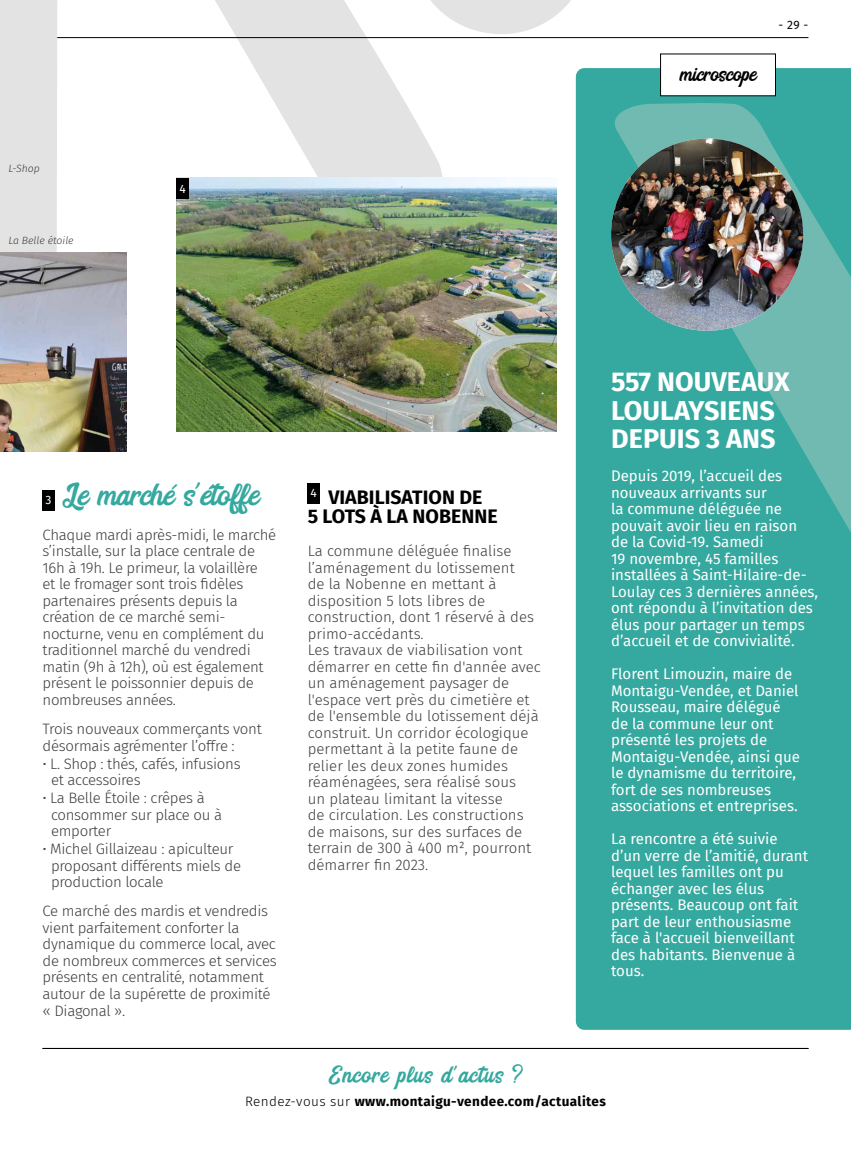
<style>
.page{position:relative;width:851px;height:1149px;background:#fff}
.page>*{position:absolute;margin:0;border:0;box-sizing:border-box;transform-origin:0 0}
.t1{font:39px "Bring Heart";letter-spacing:-.01em;color:#35a99f}
.t2{font:28.8px "Bring Heart";letter-spacing:.03em;color:#35a99f}
.t3{font:700 27px/28.5px "Fira Sans";color:#fff}
.t4{font:25.5px "Bring Heart";color:#000}
.t5{font:700 19.5px/19.5px "Fira Sans";color:#000}
.t6{font:300 15px/16.5px "Fira Sans";letter-spacing:-.02em;color:#3c3c3b}
.t7{font:15px/16.5px "Fira Sans";color:#fff}
.t8{font:300 15px/16.5px "Fira Sans";color:#3c3c3b}
.t9{font:700 13.5px "Fira Sans";letter-spacing:.03em;color:#000}
.t10{font:12px "Fira Sans";color:#000}
.t11{font:12px "Fira Sans";color:#fff}
.t12{font:italic 300 10.5px "Fira Sans";color:#3c3c3b}
.s1{font-weight:300}
</style>
<div class="page">
<hr style="left:0;top:37px;width:808px;height:1px;background:#000">
<div style="left:575px;top:68px;width:275px;height:961px;background:#35a99f"></div>
<svg style="left:607px;top:102px;width:243px;height:465px;fill:#35a99f"></svg>
<div style="left:660px;top:54px;width:115px;height:42px;background:#fff"></div>
<img style="left:611px;top:138px;width:192px;height:192px;border-radius:96px">
<hr style="left:43px;top:1047px;width:765px;height:1px;background:#000">
<div style="left:308px;top:483px;width:12px;height:20px;background:#000"></div>
<div style="left:43px;top:489px;width:12px;height:21px;background:#000"></div>
<div style="left:0;top:0;width:58px;height:253px;background:#e3e3e3"></div>
<svg style="left:145px;top:0;width:299px;height:273px"></svg>
<svg style="left:410px;top:0;width:161px;height:34px"></svg>
<img style="left:0;top:253px;width:126px;height:198px">
<img style="left:177px;top:178px;width:379px;height:253px">
<div style="left:177px;top:178px;width:12px;height:21px;background:#000"></div>
<p class="t12" style="left:9px;top:160px;width:33px">L-Shop</p>
<p class="t12" style="left:9px;top:232px;width:67px">La Belle étoile</p>
<p class="t11" style="left:179px;top:179px;width:8px">4</p>
<h1 class="t1" style="left:63px;top:474px;width:198px">Le marché s’étoffe</h1>
<p class="t6" style="left:43px;top:526px;width:235px">Chaque mardi après-midi, le marché s’installe, sur la place centrale de<br>16h à 19h. Le primeur, la volaillère<br>et le fromager sont trois fidèles partenaires présents depuis la création de ce marché semi&shy;nocturne, venu en complément du traditionnel marché du vendredi matin (9h à 12h), où est également présent le poissonnier depuis de nombreuses années.</p>
<p class="t6" style="left:43px;top:720px;width:221px">Trois nouveaux commerçants vont désormais agrémenter l’offre :</p>
<p class="t6" style="left:51px;top:754px;width:191px;text-indent:-9px">• L. Shop : thés, cafés, infusions et accessoires</p>
<p class="t6" style="left:51px;top:789px;width:172px;text-indent:-9px">• La Belle Étoile : crêpes à consommer sur place ou à emporter</p>
<p class="t6" style="left:51px;top:840px;width:191px;text-indent:-9px">• Michel Gillaizeau : apiculteur proposant différents miels de production locale</p>
<p class="t6" style="left:43px;top:902px;width:236px">Ce marché des mardis et vendredis vient parfaitement conforter la dynamique du commerce local, avec de nombreux commerces et services présents en centralité, notamment autour de la supérette de proximité « Diagonal ».</p>
<p class="t11" style="left:46px;top:490px;width:7px">3</p>
<h3 class="t5" style="left:308px;top:485px;width:191px"><sup>4</sup> VIABILISATION DE<br>5 LOTS À LA NOBENNE</h3>
<p class="t8" style="left:308px;top:542px;width:235px">La commune déléguée finalise l’aménagement du lotissement<br>de la Nobenne en mettant à disposition 5 lots libres de construction, dont 1 réservé à des primo-accédants.<br>Les travaux de viabilisation vont démarrer en cette fin d'année avec un aménagement paysager de l'espace vert près du cimetière et de l'ensemble du lotissement déjà construit. Un corridor écologique permettant à la petite faune de relier les deux zones humides réaménagées, sera réalisé sous<br>un plateau limitant la vitesse<br>de circulation. Les constructions de maisons, sur des surfaces de terrain de 300 à 400 m², pourront démarrer fin 2023.</p>
<h3 class="t4" style="left:679px;top:60px;width:78px">microscope</h3>
<p class="t10" style="left:778px;top:16px;width:31px">- 29 -</p>
<h3 class="t3" style="left:611px;top:365px;width:180px">557 NOUVEAUX<br>LOULAYSIENS<br>DEPUIS 3 ANS</h3>
<p class="t7" style="left:611px;top:467px;width:208px">Depuis 2019, l’accueil des nouveaux arrivants sur<br>la commune déléguée ne pouvait avoir lieu en raison<br>de la Covid-19. Samedi<br>19 novembre, 45 familles installées à Saint-Hilaire-de-<br>Loulay ces 3 dernières années, ont répondu à l’invitation des élus pour partager un temps d’accueil et de convivialité.</p>
<p class="t7" style="left:611px;top:665px;width:190px">Florent Limouzin, maire de<br>Montaigu-Vendée, et Daniel<br>Rousseau, maire délégué de la commune leur ont présenté les projets de<br>Montaigu-Vendée, ainsi que le dynamisme du territoire, fort de ses nombreuses associations et entreprises.</p>
<p class="t7" style="left:611px;top:830px;width:198px">La rencontre a été suivie d’un verre de l’amitié, durant lequel les familles ont pu échanger avec les élus présents. Beaucoup ont fait part de leur enthousiasme face à l'accueil bienveillant des habitants. Bienvenue à tous.</p>
<h2 class="t2" style="left:329px;top:1058px;width:195px">Encore plus d’actus <sup>?</sup></h2>
<p class="t9" style="left:245px;top:1089px;width:362px"><span class="s1">Rendez-vous sur</span> www.montaigu-vendee.com/actualites</p>
</div>
